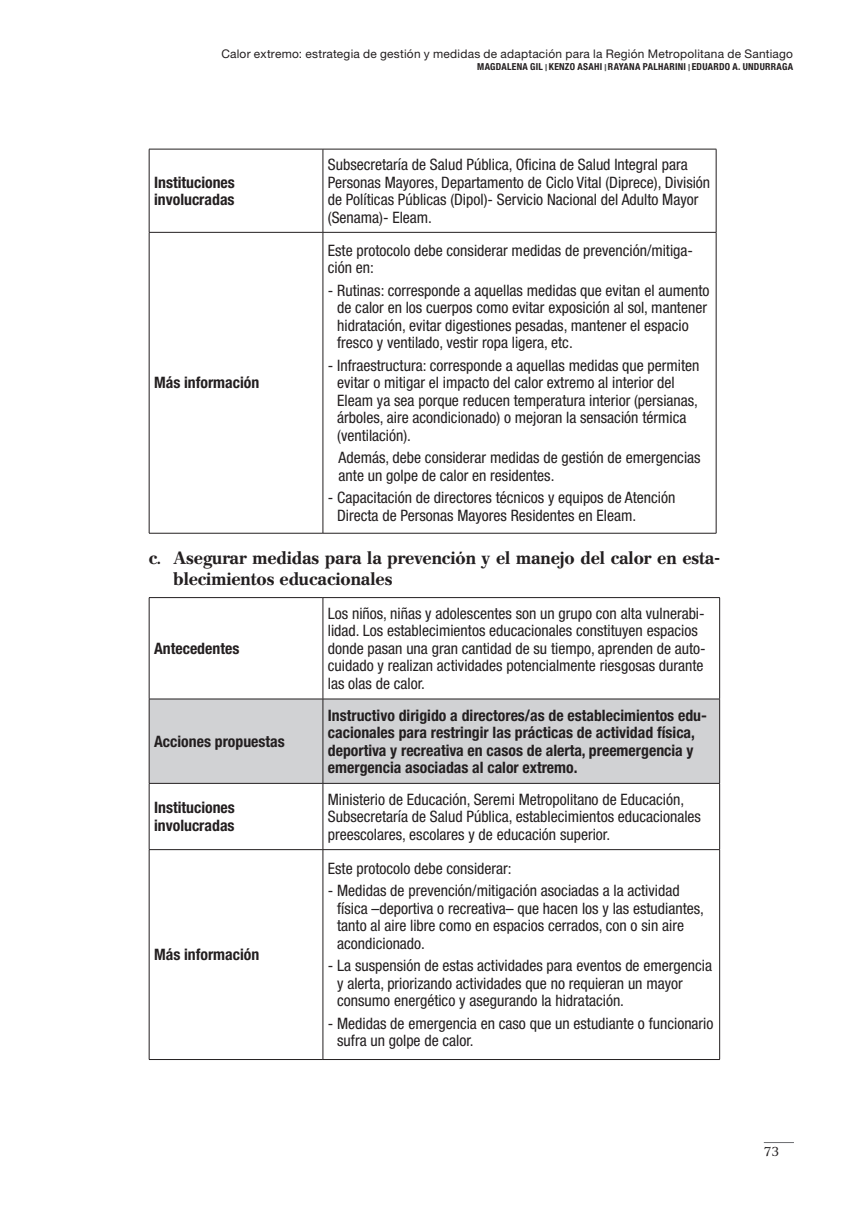
<style>
.page{position:relative;width:844px;height:1216px;background:#fff}
.page>*{position:absolute;margin:0;border:0;box-sizing:border-box;transform-origin:0 0}
.punteo{font:700 17.5px/21.5px "Cremona";color:#231f20}
.texto_tabla_sin_filet{font:condensed 15.75px/17.5px "Helvetica Neue LT Std";color:#231f20}
.texto_tabla_sin_filet-2{font:700 condensed 15.75px/17.5px "Helvetica Neue LT Std";color:#231f20}
.texto_tabla_bold{font:700 condensed 15.75px/17.5px "Helvetica Neue LT Std";color:#231f20}
.t1{font:13.12px "Cremona";color:#231f20}
.t2{font:11.9px "Helvetica Neue LT Std";letter-spacing:.02em;color:#231f20}
.t3{font:700 condensed 9.62px "Helvetica Neue LT Std";letter-spacing:.025em;color:#231f20}
.s1{color:#57585a}
</style>
<div class="page">
<hr style="left:763px;top:1142px;width:30px;height:1px;background:#6c6d70">
<hr style="left:149px;top:149px;width:174px;height:1px;background:#231f20">
<hr style="left:149px;top:149px;width:1px;height:83px;background:#231f20">
<hr style="left:323px;top:149px;width:393px;height:1px;background:#231f20">
<hr style="left:322px;top:149px;width:1px;height:83px;background:#231f20">
<hr style="left:715px;top:149px;width:1px;height:83px;background:#231f20">
<hr style="left:149px;top:232px;width:174px;height:1px;background:#231f20">
<hr style="left:149px;top:232px;width:1px;height:301px;background:#231f20">
<hr style="left:323px;top:232px;width:393px;height:1px;background:#231f20">
<hr style="left:322px;top:232px;width:1px;height:301px;background:#231f20">
<hr style="left:715px;top:232px;width:1px;height:301px;background:#231f20">
<hr style="left:149px;top:533px;width:174px;height:1px;background:#231f20">
<hr style="left:323px;top:533px;width:393px;height:1px;background:#231f20">
<div style="left:150px;top:699px;width:569px;height:84px;background:#d1d2d4"></div>
<hr style="left:149px;top:597px;width:174px;height:1px;background:#231f20">
<hr style="left:149px;top:597px;width:1px;height:101px;background:#231f20">
<hr style="left:323px;top:597px;width:396px;height:1px;background:#231f20">
<hr style="left:322px;top:597px;width:1px;height:101px;background:#231f20">
<hr style="left:719px;top:597px;width:1px;height:101px;background:#231f20">
<hr style="left:149px;top:698px;width:174px;height:1px;background:#231f20">
<hr style="left:149px;top:699px;width:1px;height:84px;background:#231f20">
<hr style="left:323px;top:698px;width:396px;height:1px;background:#231f20">
<hr style="left:322px;top:699px;width:1px;height:84px;background:#231f20">
<hr style="left:719px;top:699px;width:1px;height:84px;background:#231f20">
<hr style="left:149px;top:783px;width:174px;height:1px;background:#231f20">
<hr style="left:149px;top:783px;width:1px;height:66px;background:#231f20">
<hr style="left:323px;top:783px;width:396px;height:1px;background:#231f20">
<hr style="left:322px;top:783px;width:1px;height:66px;background:#231f20">
<hr style="left:719px;top:783px;width:1px;height:66px;background:#231f20">
<hr style="left:149px;top:849px;width:174px;height:1px;background:#231f20">
<hr style="left:149px;top:849px;width:1px;height:210px;background:#231f20">
<hr style="left:323px;top:849px;width:396px;height:1px;background:#231f20">
<hr style="left:322px;top:849px;width:1px;height:210px;background:#231f20">
<hr style="left:719px;top:849px;width:1px;height:210px;background:#231f20">
<hr style="left:149px;top:1059px;width:174px;height:1px;background:#231f20">
<hr style="left:323px;top:1059px;width:396px;height:1px;background:#231f20">
<p class="t2" style="left:221px;top:47px;width:573px">Calor extremo: estrategia de gestión y medidas de adaptación para la Región Metropolitana de Santiago</p>
<p class="t3" style="left:477px;top:61px;width:317px">MAGDALENA GIL <span class="s1">|</span> KENZO ASAHI <span class="s1">|</span> RAYANA PALHARINI <span class="s1">|</span> EDUARDO A. UNDURRAGA</p>
<p class="texto_tabla_bold" style="left:154px;top:173px;width:82px">Instituciones involucradas</p>
<p class="texto_tabla_sin_filet" style="left:328px;top:156px;width:384px">Subsecretaría de Salud Pública, Oficina de Salud Integral para Personas Mayores, Departamento de Ciclo Vital (Diprece), División de Políticas Públicas (Dipol)- Servicio Nacional del Adulto Mayor (Senama)- Eleam.</p>
<p class="texto_tabla_sin_filet" style="left:328px;top:241px;width:366px">Este protocolo debe considerar medidas de prevención/mitiga&shy;ción en:</p>
<p class="texto_tabla_sin_filet" style="left:337px;top:281px;width:373px;text-indent:-9px">- Rutinas: corresponde a aquellas medidas que evitan el aumento de calor en los cuerpos como evitar exposición al sol, mantener hidratación, evitar digestiones pesadas, mantener el espacio fresco y ventilado, vestir ropa ligera, etc.</p>
<p class="texto_tabla_sin_filet" style="left:337px;top:356px;width:364px;text-indent:-9px">- Infraestructura: corresponde a aquellas medidas que permiten evitar o mitigar el impacto del calor extremo al interior del Eleam ya sea porque reducen temperatura interior (persianas, árboles, aire acondicionado) o mejoran la sensación térmica (ventilación).</p>
<p class="texto_tabla_sin_filet" style="left:338px;top:449px;width:363px">Además, debe considerar medidas de gestión de emergencias ante un golpe de calor en residentes.</p>
<p class="texto_tabla_sin_filet" style="left:337px;top:489px;width:339px;text-indent:-9px">- Capacitación de directores técnicos y equipos de Atención<br>Directa de Personas Mayores Residentes en Eleam.</p>
<p class="punteo" style="left:173px;top:547px;width:547px;text-indent:-24px">c. Asegurar medidas para la prevención y el manejo del calor en esta&shy;blecimientos educacionales</p>
<p class="texto_tabla_bold" style="left:154px;top:374px;width:107px">Más información</p>
<p class="texto_tabla_bold" style="left:154px;top:639px;width:87px">Antecedentes</p>
<p class="texto_tabla_bold" style="left:154px;top:732px;width:132px">Acciones propuestas</p>
<p class="texto_tabla_sin_filet" style="left:328px;top:604px;width:379px">Los niños, niñas y adolescentes son un grupo con alta vulnerabi&shy;lidad. Los establecimientos educacionales constituyen espacios donde pasan una gran cantidad de su tiempo, aprenden de auto&shy;cuidado y realizan actividades potencialmente riesgosas durante las olas de calor.</p>
<p class="texto_tabla_sin_filet-2" style="left:328px;top:706px;width:380px">Instructivo dirigido a directores/as de establecimientos edu&shy;cacionales para restringir las prácticas de actividad física, deportiva y recreativa en casos de alerta, preemergencia y emergencia asociadas al calor extremo.</p>
<p class="texto_tabla_bold" style="left:154px;top:798px;width:82px">Instituciones involucradas</p>
<p class="texto_tabla_sin_filet" style="left:328px;top:790px;width:374px">Ministerio de Educación, Seremi Metropolitano de Educación,<br>Subsecretaría de Salud Pública, establecimientos educacionales preescolares, escolares y de educación superior.</p>
<p class="texto_tabla_bold" style="left:154px;top:945px;width:107px">Más información</p>
<p class="texto_tabla_sin_filet" style="left:328px;top:859px;width:185px">Este protocolo debe considerar:</p>
<p class="texto_tabla_sin_filet" style="left:337px;top:882px;width:368px;text-indent:-9px">- Medidas de prevención/mitigación asociadas a la actividad física –deportiva o recreativa– que hacen los y las estudiantes, tanto al aire libre como en espacios cerrados, con o sin aire acondicionado.</p>
<p class="texto_tabla_sin_filet" style="left:337px;top:957px;width:376px;text-indent:-9px">- La suspensión de estas actividades para eventos de emergencia y alerta, priorizando actividades que no requieran un mayor consumo energético y asegurando la hidratación.</p>
<p class="texto_tabla_sin_filet" style="left:337px;top:1014px;width:378px;text-indent:-9px">- Medidas de emergencia en caso que un estudiante o funcionario sufra un golpe de calor.</p>
<p class="t1" style="left:763px;top:1143px;width:17px">73</p>
</div>
